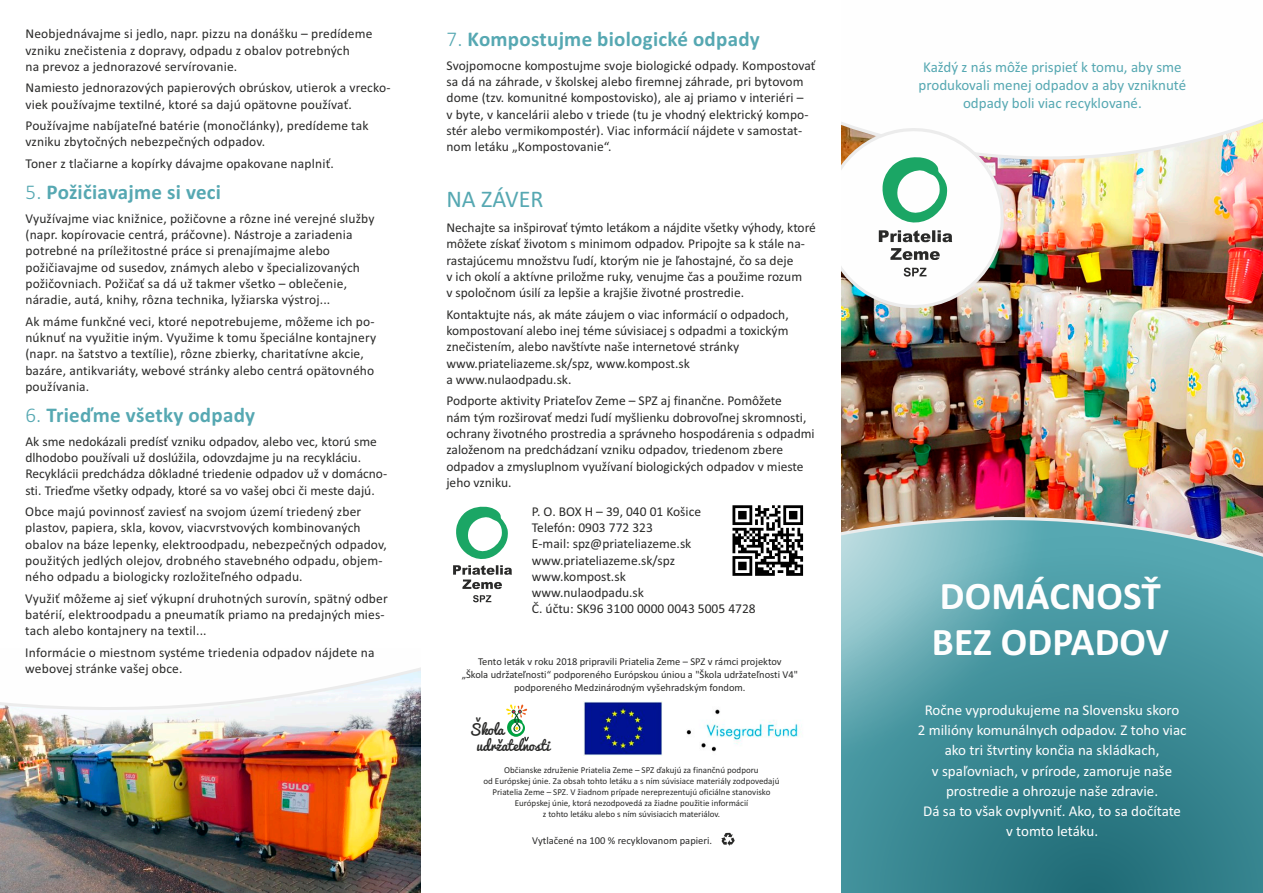
<style>
.page{position:relative;width:1263px;height:893px;background:#fff}
.page>*{position:absolute;margin:0;border:0;box-sizing:border-box;transform-origin:0 0}
.t1{font:700 39.15px/46.5px "Calibri";letter-spacing:.005em;color:#fefefe}
.t2{font:24px "Calibri";color:#56a8b2}
.t3{font:700 21px "Calibri";letter-spacing:.015em;color:#56a8b2}
.t4{font:15px/20.1px "Calibri";color:#fefefe;text-align:center}
.t5{font:15px/18.3px "Calibri";color:#56a8b2;text-align:center}
.t6{font:13.95px/16px "Pacifico";color:#2a2a29}
.t7{font:13.5px/16.4px "Calibri";color:#2a2a29}
.t8{font:10.5px/12.8px "Calibri";color:#2a2a29;text-align:center}
.t9{font:9px/10.9px "Calibri";color:#2a2a29;text-align:center}
.s1{font-weight:300}
</style>
<div class="page">
<img style="left:0;top:732px;width:421px;height:161px">
<img style="left:842px;top:209px;width:421px;height:240px">
<img style="left:842px;top:119px;width:421px;height:90px">
<img style="left:842px;top:449px;width:421px;height:444px">
<svg style="left:842px;top:123px;width:170px;height:194px"></svg>
<svg style="left:0;top:667px;width:421px;height:65px"></svg>
<svg style="left:721px;top:833px;width:14px;height:13px"></svg>
<svg style="left:453px;top:506px;width:59px;height:83px"></svg>
<svg style="left:473px;top:595px;width:18px;height:7px"></svg>
<svg style="left:506px;top:704px;width:23px;height:37px"></svg>
<img style="left:583px;top:702px;width:79px;height:54px">
<img style="left:686px;top:709px;width:116px;height:43px">
<svg style="left:732px;top:505px;width:71px;height:71px"></svg>
<p class="t7" style="left:25px;top:27px;width:348px">Neobjednávajme si jedlo, napr. pizzu na donášku – predídeme vzniku znečistenia z dopravy, odpadu z obalov potrebných<br>na prevoz a jednorazové servírovanie.</p>
<p class="t7" style="left:25px;top:81px;width:366px">Namiesto jednorazových papierových obrúskov, utierok a vrecko&shy;viek používajme textilné, ktoré sa dajú opätovne používať.</p>
<p class="t7" style="left:25px;top:119px;width:345px">Používajme nabíjateľné batérie (monočlánky), predídeme tak vzniku zbytočných nebezpečných odpadov.</p>
<p class="t7" style="left:25px;top:156px;width:310px">Toner z tlačiarne a kopírky dávajme opakovane naplniť.</p>
<h3 class="t3" style="left:25px;top:183px;width:197px"><span class="s1">5.</span> Požičiavajme si veci</h3>
<p class="t7" style="left:25px;top:211px;width:351px">Využívajme viac knižnice, požičovne a rôzne iné verejné služby (napr. kopírovacie centrá, práčovne). Nástroje a zariadenia potrebné na príležitostné práce si prenajímajme alebo požičiavajme od susedov, známych alebo v špecializovaných požičovniach. Požičať sa dá už takmer všetko – oblečenie, náradie, autá, knihy, rôzna technika, lyžiarska výstroj...</p>
<p class="t7" style="left:25px;top:314px;width:352px">Ak máme funkčné veci, ktoré nepotrebujeme, môžeme ich po&shy;núknuť na využitie iným. Využime k tomu špeciálne kontajnery (napr. na šatstvo a textílie), rôzne zbierky, charitatívne akcie, bazáre, antikvariáty, webové stránky alebo centrá opätovného používania.</p>
<h3 class="t3" style="left:25px;top:406px;width:231px"><span class="s1">6.</span> Trieďme všetky odpady</h3>
<p class="t7" style="left:25px;top:434px;width:363px">Ak sme nedokázali predísť vzniku odpadov, alebo vec, ktorú sme dlhodobo používali už doslúžila, odovzdajme ju na recykláciu.<br>Recyklácii predchádza dôkladné triedenie odpadov už v domácno&shy;sti. Trieďme všetky odpady, ktoré sa vo vašej obci či meste dajú.</p>
<p class="t7" style="left:25px;top:504px;width:363px">Obce majú povinnosť zaviesť na svojom území triedený zber plastov, papiera, skla, kovov, viacvrstvových kombinovaných obalov na báze lepenky, elektroodpadu, nebezpečných odpadov, použitých jedlých olejov, drobného stavebného odpadu, objem&shy;ného odpadu a biologicky rozložiteľného odpadu.</p>
<p class="t7" style="left:25px;top:591px;width:364px">Využiť môžeme aj sieť výkupní druhotných surovín, spätný odber batérií, elektroodpadu a pneumatík priamo na predajných mies&shy;tach alebo kontajnery na textil...</p>
<p class="t7" style="left:25px;top:645px;width:351px">Informácie o miestnom systéme triedenia odpadov nájdete na webovej stránke vašej obce.</p>
<h3 class="t3" style="left:446px;top:30px;width:315px"><span class="s1">7.</span> Kompostujme biologické odpady</h3>
<p class="t7" style="left:446px;top:58px;width:371px">Svojpomocne kompostujme svoje biologické odpady. Kompostovať sa dá na záhrade, v školskej alebo firemnej záhrade, pri bytovom dome (tzv. komunitné kompostovisko), ale aj priamo v interiéri –<br>v byte, v kancelárii alebo v triede (tu je vhodný elektrický kompo&shy;stér alebo vermikompostér). Viac informácií nájdete v samostat&shy;nom letáku „Kompostovanie“.</p>
<h2 class="t2" style="left:446px;top:189px;width:99px">NA ZÁVER</h2>
<p class="t7" style="left:446px;top:220px;width:371px">Nechajte sa inšpirovať týmto letákom a nájdite všetky výhody, ktoré môžete získať životom s minimom odpadov. Pripojte sa k stále na&shy;rastajúcemu množstvu ľudí, ktorým nie je ľahostajné, čo sa deje<br>v ich okolí a aktívne priložme ruky, venujme čas a použime rozum<br>v spoločnom úsilí za lepšie a krajšie životné prostredie.</p>
<p class="t7" style="left:446px;top:307px;width:344px">Kontaktujte nás, ak máte záujem o viac informácií o odpadoch, kompostovaní alebo inej téme súvisiacej s odpadmi a toxickým znečistením, alebo navštívte naše internetové stránky www.priateliazeme.sk/spz, www.kompost.sk<br>a www.nulaodpadu.sk.</p>
<p class="t7" style="left:446px;top:394px;width:370px">Podporte aktivity Priateľov Zeme – SPZ aj finančne. Pomôžete<br>nám tým rozširovať medzi ľudí myšlienku dobrovoľnej skromnosti, ochrany životného prostredia a správneho hospodárenia s odpadmi založenom na predchádzaní vzniku odpadov, triedenom zbere odpadov a zmysluplnom využívaní biologických odpadov v mieste jeho vzniku.</p>
<p class="t7" style="left:532px;top:504px;width:225px">P. O. BOX H – 39, 040 01 Košice<br>Telefón: 0903 772 323<br>E-mail: spz@priateliazeme.sk www.priateliazeme.sk/spz www.kompost.sk<br>www.nulaodpadu.sk<br>Č. účtu: SK96 3100 0000 0043 5005 4728</p>
<p class="t8" style="left:462px;top:656px;width:338px">Tento leták v roku 2018 pripravili Priatelia Zeme – SPZ v rámci projektov<br>„Škola udržateľnosti“ podporeného Európskou úniou a "Škola udržateľnosti V4" podporeného Medzinárodným vyšehradským fondom.</p>
<p class="t6" style="left:477px;top:722px;width:75px;text-indent:-7px">Škola udržatelnosti</p>
<p class="t9" style="left:483px;top:766px;width:298px">Občianske združenie Priatelia Zeme – SPZ ďakujú za finančnú podporu<br>od Európskej únie. Za obsah tohto letáku a s ním súvisiace materiály zodpovedajú Priatelia Zeme – SPZ. V žiadnom prípade nereprezentujú oficiálne stanovisko Európskej únie, ktorá nezodpovedá za žiadne použitie informácií<br>z tohto letáku alebo s ním súvisiacich materiálov.</p>
<p class="t8" style="left:532px;top:835px;width:181px">Vytlačené na 100 % recyklovanom papieri.</p>
<p class="t5" style="left:918px;top:59px;width:269px">Každý z nás môže prispieť k tomu, aby sme produkovali menej odpadov a aby vzniknuté odpady boli viac recyklované.</p>
<h1 class="t1" style="left:932px;top:576px;width:238px">DOMÁCNOSŤ<br>BEZ ODPADOV</h1>
<p class="t4" style="left:918px;top:701px;width:270px">Ročne vyprodukujeme na Slovensku skoro<br>2 milióny komunálnych odpadov. Z toho viac ako tri štvrtiny končia na skládkach,<br>v spaľovniach, v prírode, zamoruje naše prostredie a ohrozuje naše zdravie.<br>Dá sa to však ovplyvniť. Ako, to sa dočítate<br>v tomto letáku.</p>
</div>
